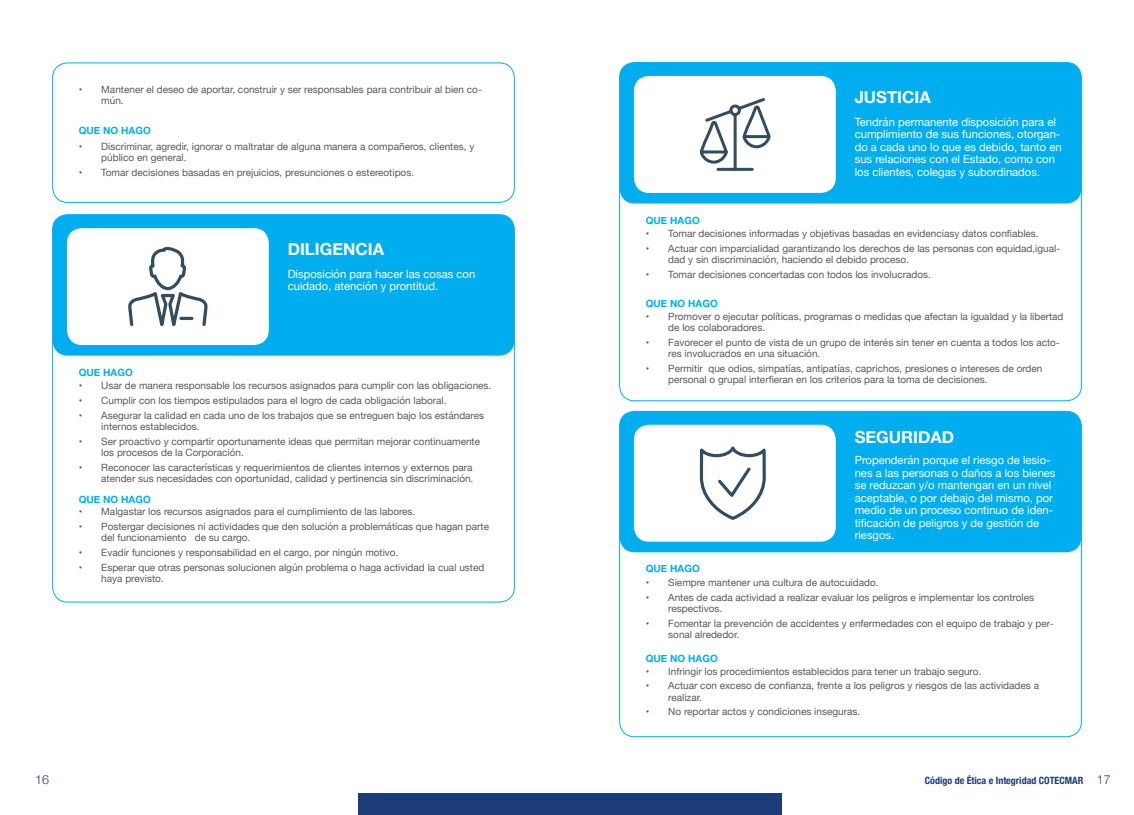
<style>
.page{position:relative;width:1134px;height:815px;background:#fff}
.page>*{position:absolute;margin:0;border:0;box-sizing:border-box;transform-origin:0 0}
.t1{font:700 16.62px "Helvetica Neue";color:#fff}
.t2{font:300 12.5px "Helvetica Neue";color:#1c3d78}
.t3{font:11.25px/12.5px "Helvetica Neue";color:#fff}
.t4{font:10px/11.2px "Helvetica Neue";color:#58595b}
.t5{font:700 10px "Helvetica Neue";color:#00aeef}
.t6{font:700 condensed 10px "Helvetica Neue";color:#1c3d78}
.s1{font-weight:300;font-stretch:normal;font-size:12.5px}
</style>
<div class="page">
<div style="left:358px;top:794px;width:423px;height:21px;background:#1c3d78"></div>
<div style="left:52px;top:63px;width:463px;height:140px;border:1px solid #00aeef;border-radius:15px"></div>
<div style="left:53px;top:215px;width:461px;height:141px;background:#00aeef;border-radius:15px"></div>
<div style="left:620px;top:63px;width:461px;height:141px;background:#00aeef;border-radius:15px"></div>
<div style="left:620px;top:411px;width:461px;height:141px;background:#00aeef;border-radius:15px"></div>
<div style="left:67px;top:228px;width:202px;height:117px;background:#fff;border-radius:15px"></div>
<div style="left:634px;top:76px;width:202px;height:117px;background:#fff;border-radius:15px"></div>
<div style="left:634px;top:425px;width:202px;height:117px;background:#fff;border-radius:15px"></div>
<svg style="left:128px;top:247px;width:80px;height:80px"></svg>
<svg style="left:699px;top:98px;width:72px;height:73px"></svg>
<svg style="left:699px;top:446px;width:67px;height:74px"></svg>
<p class="t4" style="left:101px;top:85px;width:382px;text-indent:-23px">• Mantener el deseo de aportar, construir y ser responsables para contribuir al bien co&shy;mún.</p>
<p class="t5" style="left:79px;top:122px;width:74px">QUE NO HAGO</p>
<p class="t4" style="left:101px;top:141px;width:375px;text-indent:-23px">• Discriminar, agredir, ignorar o maltratar de alguna manera a compañeros, clientes, y público en general.</p>
<p class="t4" style="left:79px;top:168px;width:337px">• Tomar decisiones basadas en prejuicios, presunciones o estereotipos.</p>
<h1 class="t1" style="left:288px;top:236px;width:98px">DILIGENCIA</h1>
<p class="t5" style="left:79px;top:364px;width:56px">QUE HAGO</p>
<p class="t3" style="left:288px;top:268px;width:189px">Disposición para hacer las cosas con cuidado, atención y prontitud.</p>
<p class="t4" style="left:79px;top:381px;width:414px">• Usar de manera responsable los recursos asignados para cumplir con las obligaciones.</p>
<p class="t4" style="left:79px;top:396px;width:369px">• Cumplir con los tiempos estipulados para el logro de cada obligación laboral.</p>
<p class="t4" style="left:101px;top:410px;width:384px;text-indent:-23px">• Asegurar la calidad en cada uno de los trabajos que se entreguen bajo los estándares internos establecidos.</p>
<p class="t4" style="left:101px;top:436px;width:380px;text-indent:-23px">• Ser proactivo y compartir oportunamente ideas que permitan mejorar continuamente los procesos de la Corporación.</p>
<p class="t4" style="left:79px;top:463px;width:396px;text-align:right">• Reconocer las características y requerimientos de clientes internos y externos para atender sus necesidades con oportunidad, calidad y pertinencia sin discriminación.</p>
<p class="t5" style="left:79px;top:491px;width:74px">QUE NO HAGO</p>
<p class="t4" style="left:79px;top:507px;width:338px">• Malgastar los recursos asignados para el cumplimiento de las labores.</p>
<p class="t4" style="left:101px;top:522px;width:389px;text-indent:-23px">• Postergar decisiones ni actividades que den solución a problemáticas que hagan parte del funcionamiento de su cargo.</p>
<p class="t4" style="left:79px;top:548px;width:321px">• Evadir funciones y responsabilidad en el cargo, por ningún motivo.</p>
<p class="t4" style="left:101px;top:562px;width:385px;text-indent:-23px">• Esperar que otras personas solucionen algún problema o haga actividad la cual usted haya previsto.</p>
<h1 class="t1" style="left:855px;top:84px;width:78px">JUSTICIA</h1>
<p class="t5" style="left:646px;top:212px;width:56px">QUE HAGO</p>
<p class="t3" style="left:855px;top:116px;width:208px">Tendrán permanente disposición para el cumplimiento de sus funciones, otorgan&shy;do a cada uno lo que es debido, tanto en sus relaciones con el Estado, como con los clientes, colegas y subordinados.</p>
<p class="t4" style="left:646px;top:229px;width:394px">• Tomar decisiones informadas y objetivas basadas en evidenciasy datos confiables.</p>
<p class="t4" style="left:668px;top:244px;width:393px;text-indent:-22px">• Actuar con imparcialidad garantizando los derechos de las personas con equidad,igual&shy;dad y sin discriminación, haciendo el debido proceso.</p>
<p class="t4" style="left:646px;top:270px;width:287px">• Tomar decisiones concertadas con todos los involucrados.</p>
<p class="t5" style="left:646px;top:295px;width:74px">QUE NO HAGO</p>
<p class="t4" style="left:668px;top:311px;width:397px;text-indent:-22px">• Promover o ejecutar políticas, programas o medidas que afectan la igualdad y la libertad de los colaboradores.</p>
<p class="t4" style="left:668px;top:337px;width:393px;text-indent:-22px">• Favorecer el punto de vista de un grupo de interés sin tener en cuenta a todos los acto&shy;res involucrados en una situación.</p>
<p class="t4" style="left:668px;top:363px;width:376px;text-indent:-22px">• Permitir que odios, simpatías, antipatías, caprichos, presiones o intereses de orden personal o grupal interfieran en los criterios para la toma de decisiones.</p>
<h1 class="t1" style="left:855px;top:424px;width:101px">SEGURIDAD</h1>
<p class="t5" style="left:646px;top:561px;width:56px">QUE HAGO</p>
<p class="t3" style="left:855px;top:455px;width:202px">Propenderán porque el riesgo de lesio&shy;nes a las personas o daños a los bienes se reduzcan y/o mantengan en un nivel aceptable, o por debajo del mismo, por medio de un proceso continuo de iden&shy;tificación de peligros y de gestión de riesgos.</p>
<p class="t4" style="left:646px;top:577px;width:234px">• Siempre mantener una cultura de autocuidado.</p>
<p class="t4" style="left:668px;top:592px;width:367px;text-indent:-22px">• Antes de cada actividad a realizar evaluar los peligros e implementar los controles respectivos.</p>
<p class="t4" style="left:668px;top:618px;width:387px;text-indent:-22px">• Fomentar la prevención de accidentes y enfermedades con el equipo de trabajo y per&shy;sonal alrededor.</p>
<p class="t5" style="left:646px;top:650px;width:74px">QUE NO HAGO</p>
<p class="t4" style="left:646px;top:666px;width:337px">• Infringir los procedimientos establecidos para tener un trabajo seguro.</p>
<p class="t4" style="left:668px;top:681px;width:372px;text-indent:-22px">• Actuar con exceso de confianza, frente a los peligros y riesgos de las actividades a realizar.</p>
<p class="t4" style="left:646px;top:707px;width:216px">• No reportar actos y condiciones inseguras.</p>
<p class="t2" style="left:35px;top:769px;width:15px">16</p>
<p class="t6" style="left:925px;top:772px;width:187px">Código de Ética e Integridad COTECMAR <span class="s1">17</span></p>
</div>
